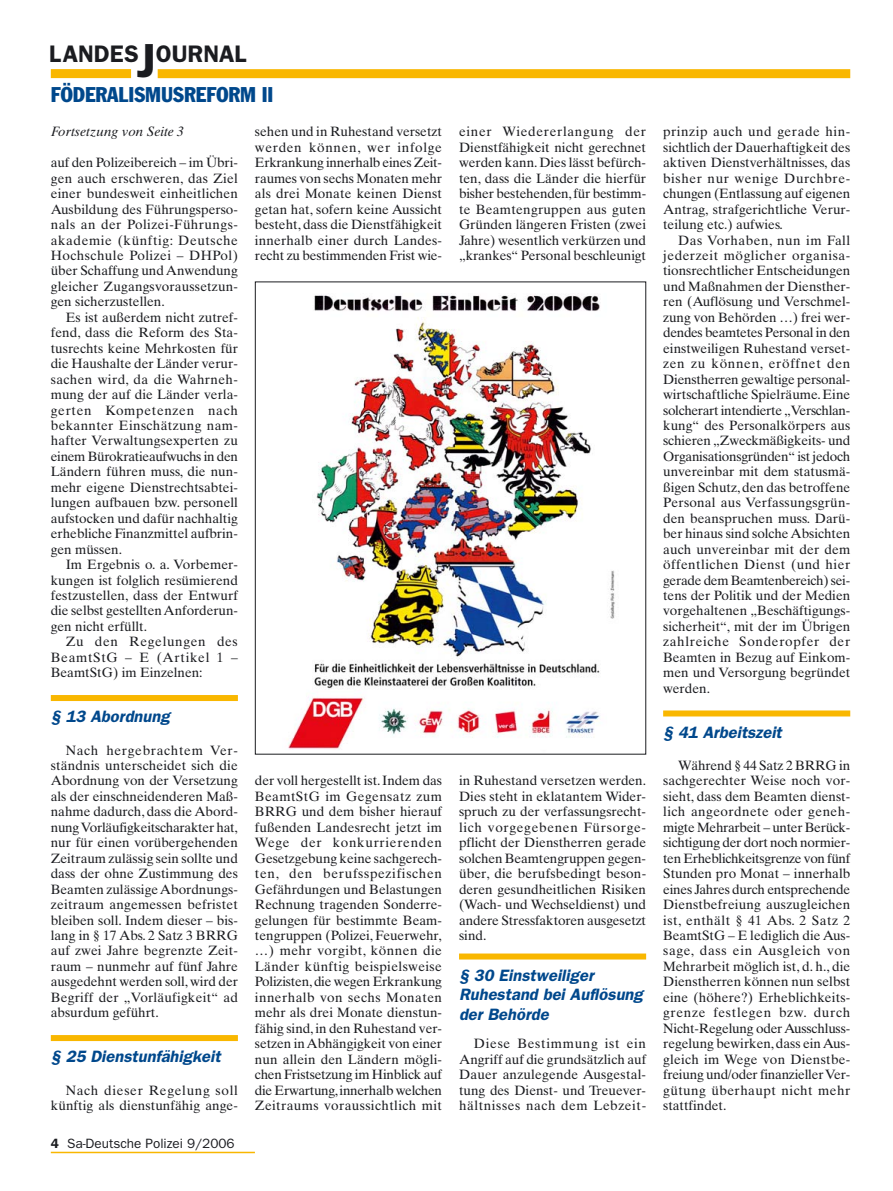
<style>
.page{position:relative;width:893px;height:1191px;background:#fff}
.page>*{position:absolute;margin:0;border:0;box-sizing:border-box;transform-origin:0 0}
.t1{font:600 24px "Franklin Gothic";color:#1b1c20}
.t2{font:condensed 21px "Franklin Gothic";color:#00488c}
.t3{font:italic 600 16.5px/19.5px "Franklin Gothic";color:#00488c}
.t4{font:13.5px/15.5px "Times Ten";color:#1b1c20;text-align:justify}
.t5{font:13.5px "Franklin Gothic";color:#1b1c20}
.t6{font:italic 13.5px "Times Ten";color:#1b1c20}
.s1{font-size:48px}
.s2{font-weight:600}
</style>
<div class="page">
<div style="left:51px;top:695px;width:187px;height:6px;background:#f9b700"></div>
<div style="left:51px;top:1035px;width:187px;height:6px;background:#f9b700"></div>
<div style="left:459px;top:953px;width:187px;height:6px;background:#f9b700"></div>
<div style="left:663px;top:710px;width:187px;height:6px;background:#f9b700"></div>
<hr style="left:51px;top:1151px;width:204px;height:2px;background:#f9b700">
<div style="left:51px;top:69px;width:80px;height:9px;background:#f9b700"></div>
<div style="left:158px;top:69px;width:692px;height:9px;background:#f9b700"></div>
<img style="left:288px;top:295px;width:327px;height:455px">
<h1 class="t1" style="left:49px;top:45px;width:199px">LANDES<span class="s1">J</span>OURNAL</h1>
<h2 class="t2" style="left:51px;top:87px;width:224px">FÖDERALISMUSREFORM II</h2>
<p class="t6" style="left:51px;top:127px;width:135px">Fortsetzung von Seite 3</p>
<p class="t4" style="left:255px;top:125px;width:189px">sehen und in Ruhestand versetzt werden können, wer infolge Erkrankung innerhalb eines Zeit&shy;raumes von sechs Monaten mehr als drei Monate keinen Dienst getan hat, sofern keine Aussicht besteht, dass die Dienstfähigkeit innerhalb einer durch Landes&shy;recht zu bestimmenden Frist wie-</p>
<p class="t4" style="left:51px;top:156px;width:189px">auf den Polizeibereich – im Übri&shy;gen auch erschweren, das Ziel einer bundesweit einheitlichen Ausbildung des Führungsperso&shy;nals an der Polizei-Führungs&shy;akademie (künftig: Deutsche Hochschule Polizei – DHPol) über Schaffung und Anwendung gleicher Zugangsvoraussetzun&shy;gen sicherzustellen.</p>
<p class="t4" style="left:51px;top:311px;width:189px;text-indent:15px">Es ist außerdem nicht zutref&shy;fend, dass die Reform des Sta&shy;tusrechts keine Mehrkosten für die Haushalte der Länder verur&shy;sachen wird, da die Wahrneh&shy;mung der auf die Länder verla&shy;gerten Kompetenzen nach bekannter Einschätzung nam&shy;hafter Verwaltungsexperten zu einem Bürokratieaufwuchs in den Ländern führen muss, die nun&shy;mehr eigene Dienstrechtsabtei&shy;lungen aufbauen bzw. personell aufstocken und dafür nachhaltig erhebliche Finanzmittel aufbrin&shy;gen müssen.</p>
<p class="t4" style="left:51px;top:558px;width:189px;text-indent:15px">Im Ergebnis o. a. Vorbemer&shy;kungen ist folglich resümierend festzustellen, dass der Entwurf die selbst gestellten Anforderun&shy;gen nicht erfüllt.</p>
<p class="t4" style="left:51px;top:635px;width:189px;text-indent:15px">Zu den Regelungen des BeamtStG – E (Artikel 1 – BeamtStG) im Einzelnen:</p>
<p class="t3" style="left:51px;top:708px;width:120px">§ 13 Abordnung</p>
<p class="t4" style="left:51px;top:743px;width:189px;text-indent:15px">Nach hergebrachtem Ver&shy;ständnis unterscheidet sich die Abordnung von der Versetzung als der einschneidenderen Maß&shy;nahme dadurch, dass die Abord&shy;nung Vorläufigkeitscharakter hat, nur für einen vorübergehenden Zeitraum zulässig sein sollte und dass der ohne Zustimmung des Beamten zulässige Abordnungs&shy;zeitraum angemessen befristet bleiben soll. Indem dieser – bis&shy;lang in § 17 Abs. 2 Satz 3 BRRG auf zwei Jahre begrenzte Zeit&shy;raum – nunmehr auf fünf Jahre ausgedehnt werden soll, wird der Begriff der „Vorläufigkeit“ ad absurdum geführt.</p>
<p class="t3" style="left:51px;top:1048px;width:174px">§ 25 Dienstunfähigkeit</p>
<p class="t4" style="left:51px;top:1083px;width:189px;text-align:right">Nach dieser Regelung soll künftig als dienstunfähig ange-</p>
<p class="t4" style="left:255px;top:774px;width:189px">der voll hergestellt ist. Indem das BeamtStG im Gegensatz zum BRRG und dem bisher hierauf fußenden Landesrecht jetzt im Wege der konkurrierenden Gesetzgebung keine sachgerech&shy;ten, den berufsspezifischen Gefährdungen und Belastungen Rechnung tragenden Sonderre&shy;gelungen für bestimmte Beam&shy;tengruppen (Polizei, Feuerwehr, …) mehr vorgibt, können die Länder künftig beispielsweise Polizisten,die wegen Erkrankung innerhalb von sechs Monaten mehr als drei Monate dienstun&shy;fähig sind, in den Ruhestand ver&shy;setzen in Abhängigkeit von einer nun allein den Ländern mögli&shy;chen Fristsetzung im Hinblick auf die Erwartung,innerhalb welchen Zeitraums voraussichtlich mit</p>
<p class="t5" style="left:51px;top:1138px;width:185px"><span class="s2">4</span> Sa-Deutsche Polizei 9/2006</p>
<p class="t4" style="left:459px;top:125px;width:189px">einer Wiedererlangung der Dienstfähigkeit nicht gerechnet werden kann. Dies lässt befürch&shy;ten, dass die Länder die hierfür bisher bestehenden,für bestimm&shy;te Beamtengruppen aus guten Gründen längeren Fristen (zwei Jahre) wesentlich verkürzen und „krankes“ Personal beschleunigt</p>
<p class="t4" style="left:459px;top:774px;width:189px">in Ruhestand versetzen werden.<br>Dies steht in eklatantem Wider&shy;spruch zu der verfassungsrecht&shy;lich vorgegebenen Fürsorge&shy;pflicht der Dienstherren gerade solchen Beamtengruppen gegen&shy;über, die berufsbedingt beson&shy;deren gesundheitlichen Risiken (Wach- und Wechseldienst) und andere Stressfaktoren ausgesetzt sind.</p>
<p class="t3" style="left:459px;top:966px;width:185px">§ 30 Einstweiliger<br>Ruhestand bei Auflösung der Behörde</p>
<p class="t4" style="left:459px;top:1037px;width:189px;text-indent:15px">Diese Bestimmung ist ein Angriff auf die grundsätzlich auf Dauer anzulegende Ausgestal&shy;tung des Dienst- und Treuever&shy;hältnisses nach dem Lebzeit-</p>
<p class="t4" style="left:663px;top:125px;width:189px">prinzip auch und gerade hin&shy;sichtlich der Dauerhaftigkeit des aktiven Dienstverhältnisses, das bisher nur wenige Durchbre&shy;chungen (Entlassung auf eigenen Antrag, strafgerichtliche Verur&shy;teilung etc.) aufwies.</p>
<p class="t4" style="left:663px;top:233px;width:189px;text-indent:15px">Das Vorhaben, nun im Fall jederzeit möglicher organisa&shy;tionsrechtlicher Entscheidungen und Maßnahmen der Diensther&shy;ren (Auflösung und Verschmel&shy;zung von Behörden …) frei wer&shy;dendes beamtetes Personal in den einstweiligen Ruhestand verset&shy;zen zu können, eröffnet den Dienstherren gewaltige personal&shy;wirtschaftliche Spielräume. Eine solcherart intendierte „Verschlan&shy;kung“ des Personalkörpers aus schieren „Zweckmäßigkeits- und Organisationsgründen“ ist jedoch unvereinbar mit dem statusmä&shy;ßigen Schutz, den das betroffene Personal aus Verfassungsgrün&shy;den beanspruchen muss. Darü&shy;ber hinaus sind solche Absichten auch unvereinbar mit der dem öffentlichen Dienst (und hier gerade dem Beamtenbereich) sei&shy;tens der Politik und der Medien vorgehaltenen „Beschäftigungs&shy;sicherheit“, mit der im Übrigen zahlreiche Sonderopfer der Beamten in Bezug auf Einkom&shy;men und Versorgung begründet werden.</p>
<p class="t3" style="left:663px;top:724px;width:123px">§ 41 Arbeitszeit</p>
<p class="t4" style="left:663px;top:759px;width:189px;text-indent:15px">Während § 44 Satz 2 BRRG in sachgerechter Weise noch vor&shy;sieht, dass dem Beamten dienst&shy;lich angeordnete oder geneh&shy;migte Mehrarbeit – unter Berück&shy;sichtigung der dort noch normier&shy;ten Erheblichkeitsgrenze von fünf Stunden pro Monat – innerhalb eines Jahres durch entsprechende Dienstbefreiung auszugleichen ist, enthält § 41 Abs. 2 Satz 2<br>BeamtStG – E lediglich die Aus&shy;sage, dass ein Ausgleich von Mehrarbeit möglich ist, d. h., die Dienstherren können nun selbst eine (höhere?) Erheblichkeits&shy;grenze festlegen bzw. durch Nicht-Regelung oder Ausschluss&shy;regelung bewirken, dass ein Aus&shy;gleich im Wege von Dienstbe&shy;freiung und/oder finanzieller Ver&shy;gütung überhaupt nicht mehr stattfindet.</p>
</div>
